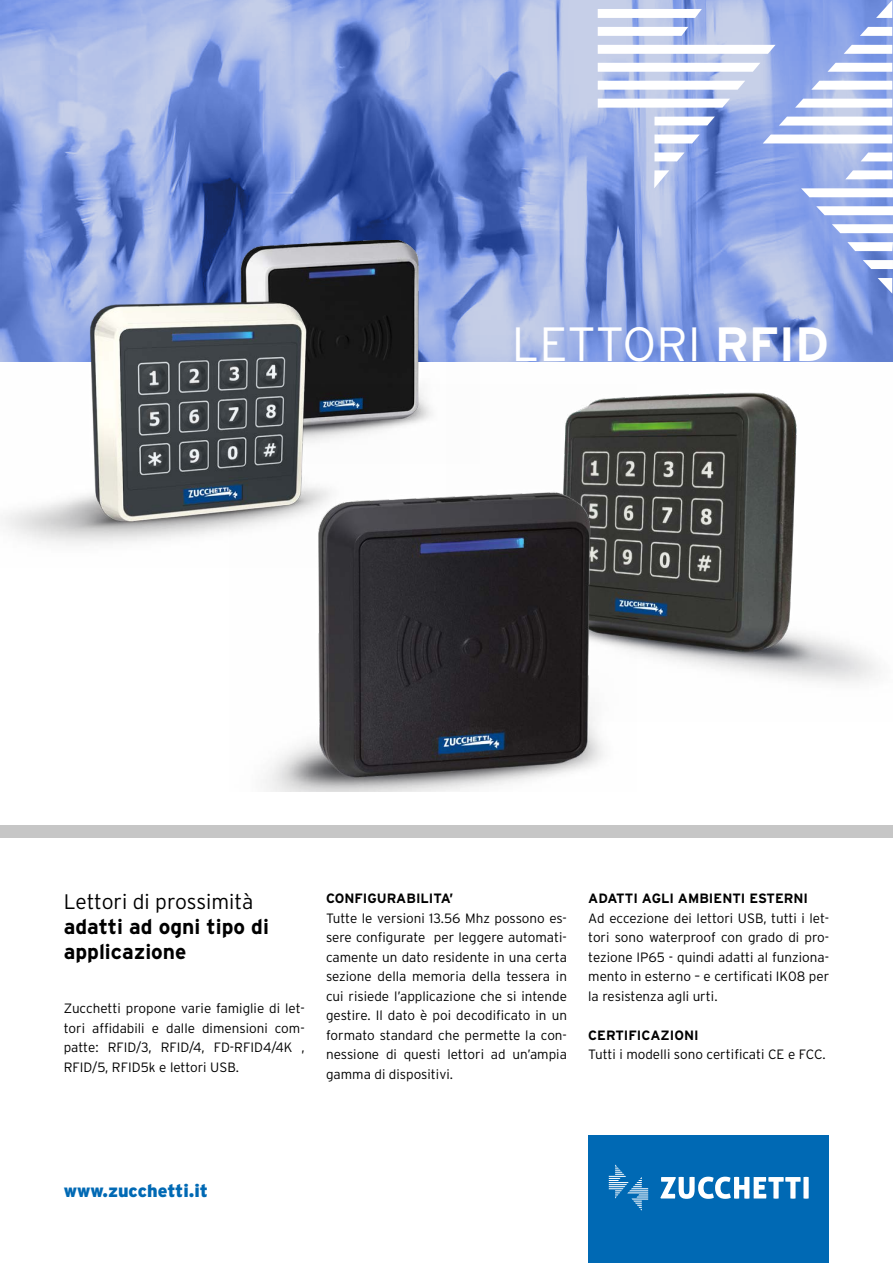
<style>
.page{position:relative;width:893px;height:1263px;background:#fff}
.page>*{position:absolute;margin:0;border:0;box-sizing:border-box;transform-origin:0 0}
.t1{font:300 48px "Interstate";color:#fff}
.t2{font:700 21px/25.2px "Interstate";color:#000}
.t3{font:300 21px "Interstate";color:#000}
.t4{font:900 18px "Interstate";color:#0069b4}
.t5{font:300 13.5px/19.5px "Interstate";color:#000;text-align:justify}
.t6{font:700 13.5px "Interstate";color:#000}
.s1{font-weight:700}
</style>
<div class="page">
<svg style="left:0;top:0;width:893px;height:276px;background:#8a9fd9"></svg>
<div style="left:0;top:825px;width:893px;height:13px;background:#c6c6c6"></div>
<div style="left:588px;top:1135px;width:241px;height:128px;background:#0069b4"></div>
<svg style="left:660px;top:1177px;width:149px;height:22px"></svg>
<svg style="left:609px;top:1164px;width:39px;height:47px"></svg>
<svg style="left:844px;top:45px;width:48px;height:9px"></svg>
<svg style="left:827px;top:63px;width:65px;height:9px"></svg>
<svg style="left:860px;top:27px;width:32px;height:9px"></svg>
<svg style="left:598px;top:45px;width:178px;height:9px"></svg>
<svg style="left:598px;top:27px;width:90px;height:9px"></svg>
<svg style="left:598px;top:81px;width:147px;height:9px"></svg>
<svg style="left:876px;top:0;width:16px;height:18px"></svg>
<svg style="left:654px;top:152px;width:30px;height:9px"></svg>
<svg style="left:811px;top:81px;width:81px;height:9px"></svg>
<svg style="left:845px;top:170px;width:47px;height:9px"></svg>
<svg style="left:861px;top:153px;width:31px;height:8px"></svg>
<svg style="left:763px;top:135px;width:129px;height:8px"></svg>
<svg style="left:795px;top:99px;width:97px;height:9px"></svg>
<svg style="left:779px;top:117px;width:113px;height:9px"></svg>
<svg style="left:598px;top:63px;width:162px;height:9px"></svg>
<svg style="left:654px;top:135px;width:46px;height:8px"></svg>
<svg style="left:598px;top:9px;width:104px;height:9px"></svg>
<svg style="left:654px;top:117px;width:61px;height:8px"></svg>
<svg style="left:598px;top:99px;width:132px;height:9px"></svg>
<svg style="left:654px;top:170px;width:15px;height:18px"></svg>
<svg style="left:801px;top:188px;width:92px;height:9px"></svg>
<svg style="left:832px;top:224px;width:61px;height:9px"></svg>
<svg style="left:847px;top:242px;width:46px;height:9px"></svg>
<svg style="left:816px;top:206px;width:77px;height:9px"></svg>
<img style="left:157px;top:240px;width:322px;height:145px">
<img style="left:0;top:276px;width:399px;height:269px">
<img style="left:446px;top:256px;width:447px;height:427px">
<img style="left:230px;top:385px;width:406px;height:406px">
<h1 class="t1" style="left:512px;top:317px;width:319px">LETTORI <span class="s1">RFID</span></h1>
<h2 class="t3" style="left:64px;top:889px;width:191px">Lettori di prossimità</h2>
<h2 class="t2" style="left:64px;top:914px;width:207px">adatti ad ogni tipo di applicazione</h2>
<p class="t5" style="left:64px;top:999px;width:242px">Zucchetti propone varie famiglie di let&shy;tori affidabili e dalle dimensioni com&shy;patte: RFID/3, RFID/4, FD-RFID4/4K , RFID/5, RFID5k e lettori USB.</p>
<p class="t6" style="left:326px;top:891px;width:129px">CONFIGURABILITA’</p>
<p class="t5" style="left:326px;top:908px;width:242px">Tutte le versioni 13.56 Mhz possono es&shy;sere configurate per leggere automati&shy;camente un dato residente in una certa sezione della memoria della tessera in cui risiede l’applicazione che si intende gestire. Il dato è poi decodificato in un formato standard che permette la con&shy;nessione di questi lettori ad un’ampia gamma di dispositivi.</p>
<p class="t6" style="left:588px;top:891px;width:221px">ADATTI AGLI AMBIENTI ESTERNI</p>
<p class="t5" style="left:588px;top:908px;width:242px">Ad eccezione dei lettori USB, tutti i let&shy;tori sono waterproof con grado di pro&shy;tezione IP65 - quindi adatti al funziona&shy;mento in esterno – e certificati IK08 per la resistenza agli urti.</p>
<p class="t6" style="left:588px;top:1027px;width:112px">CERTIFICAZIONI</p>
<p class="t5" style="left:588px;top:1044px;width:239px">Tutti i modelli sono certificati CE e FCC.</p>
<h3 class="t4" style="left:64px;top:1180px;width:146px">www.zucchetti.it</h3>
</div>
